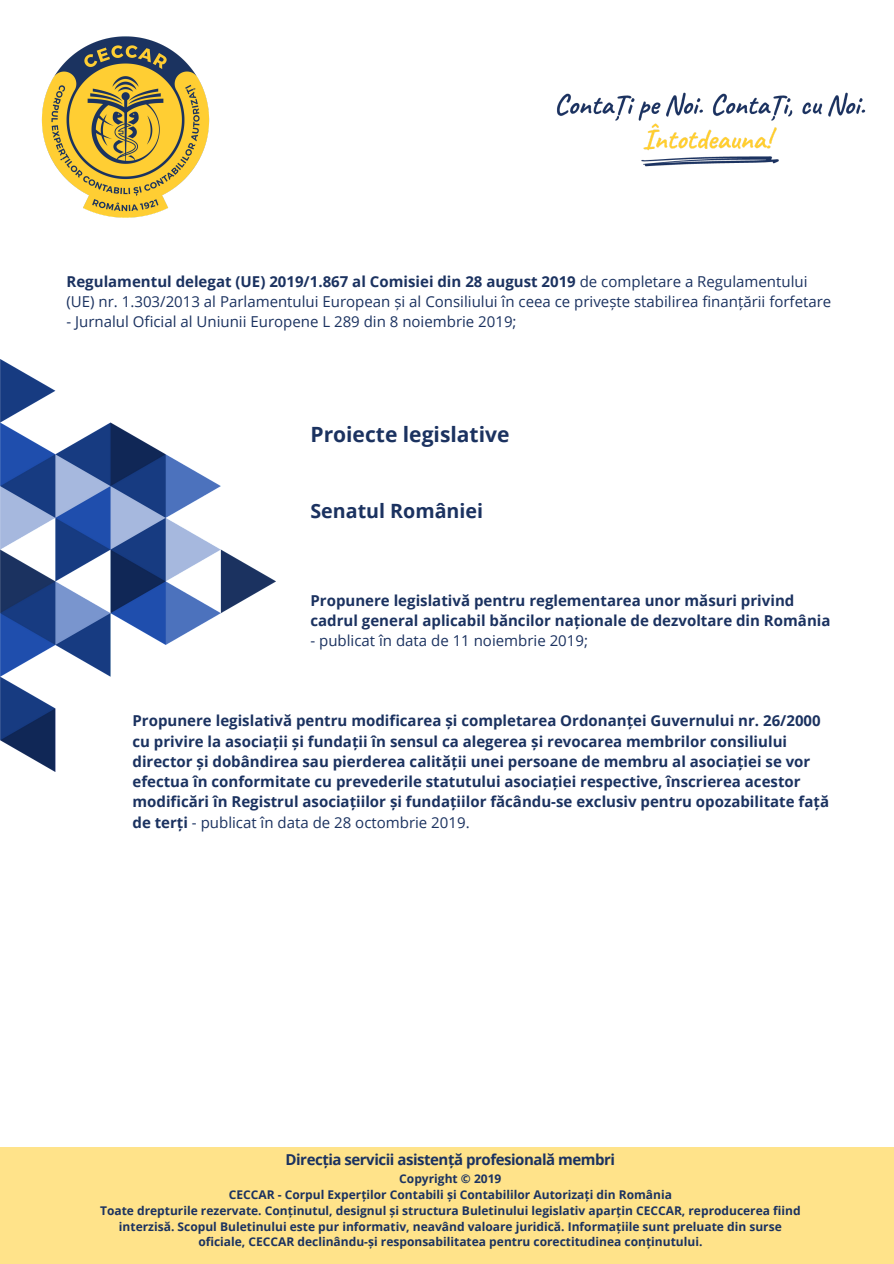
<style>
.page{position:relative;width:894px;height:1264px;background:#fff}
.page>*{position:absolute;margin:0;border:0;box-sizing:border-box;transform-origin:0 0}
.t1{font:700 21px "Open Sans";color:#1b3260}
.t2{font:700 19.65px "Open Sans";color:#1b3260}
.t3{font:700 15px/20.2px "Open Sans";color:#1b3260}
.t4{font:15px/20.2px "Open Sans";color:#1b3260}
.t5{font:700 15px "Open Sans";letter-spacing:-.03em;color:#1b3260}
.t6{font:700 12px/15.8px "Open Sans";color:#1b3260;text-align:center}
.s1{font-weight:700}
.s2{font-weight:400}
</style>
<div class="page">
<img style="left:41px;top:37px;width:168px;height:180px">
<img style="left:557px;top:92px;width:309px;height:75px">
<img style="left:0;top:359px;width:276px;height:412px">
<div style="left:0;top:1146px;width:893px;height:117px;background:#ffe38a"></div>
<p class="t4" style="left:66px;top:271px;width:766px"><span class="s1">Regulamentul delegat (UE) 2019/1.867 al Comisiei din 28 august 2019</span> de completare a Regulamentului (UE) nr. 1.303/2013 al Parlamentului European și al Consiliului în ceea ce privește stabilirea finanțării forfetare</p>
<p class="t4" style="left:66px;top:311px;width:451px">- Jurnalul Oficial al Uniunii Europene L 289 din 8 noiembrie 2019;</p>
<h1 class="t1" style="left:310px;top:420px;width:200px">Proiecte legislative</h1>
<h2 class="t2" style="left:310px;top:497px;width:174px">Senatul României</h2>
<p class="t3" style="left:310px;top:589px;width:521px">Propunere legislativă pentru reglementarea unor măsuri privind cadrul general aplicabil băncilor naționale de dezvoltare din România</p>
<p class="t4" style="left:310px;top:630px;width:279px">- publicat în data de 11 noiembrie 2019;</p>
<p class="t3" style="left:132px;top:710px;width:698px">Propunere legislativă pentru modificarea și completarea Ordonanței Guvernului nr. 26/2000 cu privire la asociații și fundații în sensul ca alegerea și revocarea membrilor consiliului director și dobândirea sau pierderea calității unei persoane de membru al asociației se vor efectua în conformitate cu prevederile statutului asociației respective, înscrierea acestor modificări în Registrul asociațiilor și fundațiilor făcându-se exclusiv pentru opozabilitate față de terți <span class="s2">- publicat în data de 28 octombrie 2019.</span></p>
<p class="t5" style="left:285px;top:1149px;width:331px">Direcția servicii asistență profesională membri</p>
<p class="t6" style="left:100px;top:1170px;width:702px">Copyright © 2019<br>CECCAR - Corpul Experților Contabili și Contabililor Autorizați din România<br>Toate drepturile rezervate. Conținutul, designul și structura Buletinului legislativ aparțin CECCAR, reproducerea fiind interzisă. Scopul Buletinului este pur informativ, neavând valoare juridică. Informațiile sunt preluate din surse oficiale, CECCAR declinându-și responsabilitatea pentru corectitudinea conținutului.</p>
</div>
